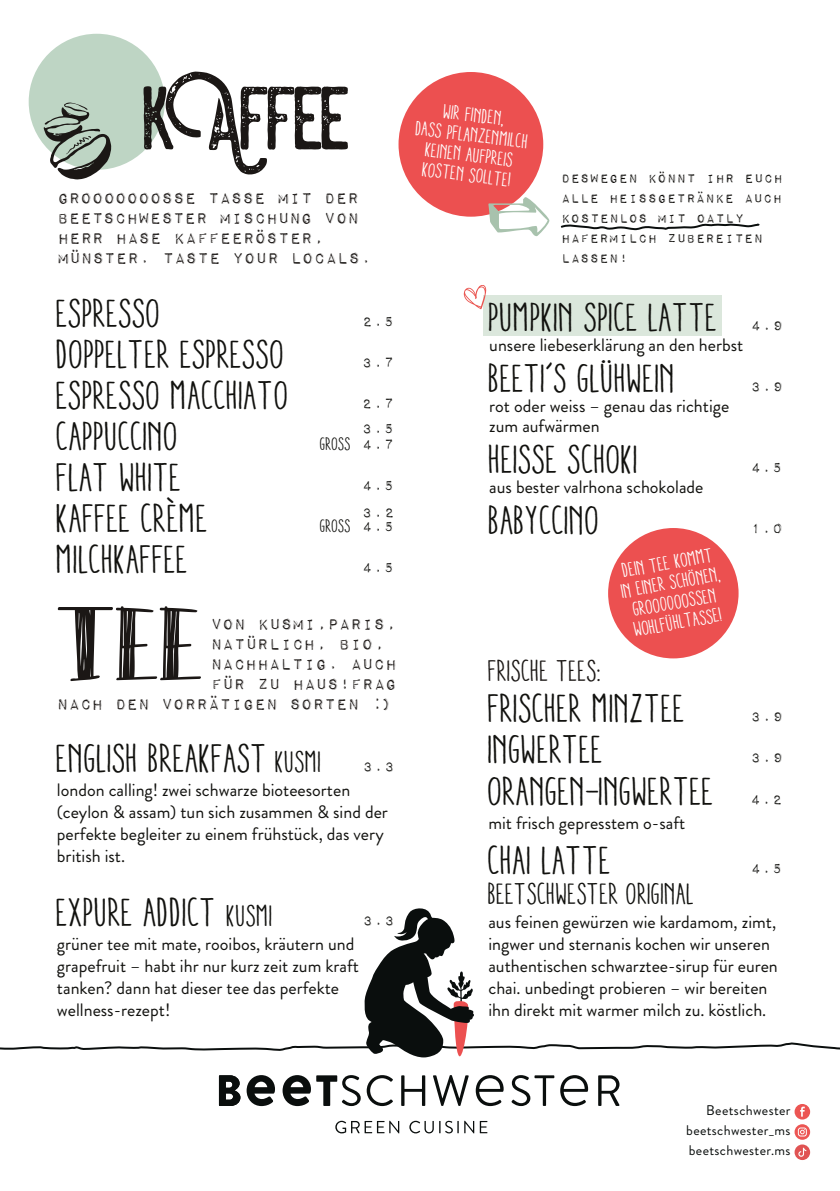
<style>
.page{position:relative;width:840px;height:1191px;background:#fff}
.page>*{position:absolute;margin:0;border:0;box-sizing:border-box;transform-origin:0 0}
.t1{font:40px "Aracne Cond Reg";color:#11110e}
.t2{font:30px "Aracne Cond Reg";color:#11110e}
.t3{font:30px "Aracne Cond Reg";color:#1b1715}
.t4{font:20px/20px "Impact Label Reversed";letter-spacing:-.02em;color:#1b1715}
.t5{font:20px/20px "Aracne Cond Reg";color:#fff;text-align:center}
.t6{font:18px/22px "Brandon Grotesque";color:#11110e}
.t7{font:18px "Impact Label Reversed";color:#11110e}
.t8{font:18px "Aracne Cond Reg";color:#11110e}
.t9{font:16px/20px "Impact Label Reversed";color:#080704}
.t10{font:14px/20.2px "Brandon Grotesque";letter-spacing:.025em;color:#0a0e0d;text-align:justify}
.s1{font-family:"Impact Label Reversed"}
.s2{font-size:30px}
</style>
<div class="page">
<div style="left:483px;top:296px;width:238px;height:40px;background:#dbe7dc"></div>
<svg style="left:335px;top:1121px;width:64px;height:12px"></svg>
<svg style="left:409px;top:1121px;width:49px;height:12px"></svg>
<svg style="left:464px;top:1121px;width:10px;height:12px"></svg>
<svg style="left:480px;top:1121px;width:7px;height:12px"></svg>
<svg style="left:219px;top:1075px;width:21px;height:31px"></svg>
<svg style="left:246px;top:1075px;width:29px;height:31px"></svg>
<svg style="left:282px;top:1075px;width:111px;height:31px"></svg>
<svg style="left:401px;top:1075px;width:24px;height:31px"></svg>
<svg style="left:433px;top:1075px;width:36px;height:31px"></svg>
<svg style="left:475px;top:1075px;width:28px;height:31px"></svg>
<svg style="left:511px;top:1075px;width:43px;height:31px"></svg>
<svg style="left:560px;top:1075px;width:28px;height:31px"></svg>
<svg style="left:598px;top:1075px;width:21px;height:31px"></svg>
<svg style="left:0;top:908px;width:840px;height:149px"></svg>
<div style="left:794px;top:1104px;width:16px;height:15px;background:#ec5553;border-radius:50%"></div>
<svg style="left:800px;top:1107px;width:4px;height:10px"></svg>
<svg style="left:794px;top:1124px;width:16px;height:16px"></svg>
<svg style="left:797px;top:1127px;width:9px;height:9px"></svg>
<svg style="left:794px;top:1144px;width:16px;height:16px"></svg>
<svg style="left:798px;top:1148px;width:8px;height:9px"></svg>
<div style="left:29px;top:34px;width:136px;height:136px;background:#bed5c4;border-radius:50%"></div>
<svg style="left:143px;top:72px;width:205px;height:103px"></svg>
<svg style="left:44px;top:102px;width:67px;height:78px"></svg>
<svg style="left:58px;top:606px;width:143px;height:75px"></svg>
<div style="left:398px;top:72px;width:145px;height:145px;background:#ec5050;border-radius:50%"></div>
<div style="left:608px;top:528px;width:130px;height:130px;background:#ec5050;border-radius:50%"></div>
<svg style="left:488px;top:197px;width:61px;height:39px"></svg>
<svg style="left:560px;top:223px;width:200px;height:8px"></svg>
<svg style="left:463px;top:285px;width:23px;height:24px"></svg>
<p class="t4" style="left:57px;top:189px;width:316px">Grooooooosse Tasse mit der<br>BEETSCHWESTER MISCHUNG von<br>Herr Hase Kaffeeröster,<br>Münster. taste your locals.</p>
<h1 class="t1" style="left:57px;top:298px;width:106px">ESPRESSO</h1>
<h1 class="t1" style="left:57px;top:339px;width:230px">DOPPELTER ESPRESSO</h1>
<h1 class="t1" style="left:57px;top:380px;width:234px">ESPRESSO MACCHIATO</h1>
<h1 class="t1" style="left:57px;top:421px;width:123px">CAPPUCCINO</h1>
<h1 class="t1" style="left:57px;top:462px;width:127px">FLAT WHITE</h1>
<h1 class="t1" style="left:57px;top:503px;width:153px">KAFFEE CRÈME</h1>
<h1 class="t1" style="left:57px;top:544px;width:133px">MILCHKAFFEE</h1>
<p class="t7" style="left:361px;top:313px;width:34px">2.5</p>
<p class="t7" style="left:362px;top:354px;width:34px">3.7</p>
<p class="t7" style="left:361px;top:395px;width:34px">2.7</p>
<p class="t7" style="left:362px;top:420px;width:34px">3.5</p>
<p class="t8" style="left:320px;top:437px;width:76px">GROSS <span class="s1">4.7</span></p>
<p class="t7" style="left:362px;top:477px;width:34px">4.5</p>
<p class="t7" style="left:362px;top:505px;width:34px">3.2</p>
<p class="t8" style="left:320px;top:519px;width:76px">GROSS <span class="s1">4.5</span></p>
<p class="t7" style="left:362px;top:559px;width:34px">4.5</p>
<p class="t4" style="left:211px;top:615px;width:188px">von Kusmi,Paris,</p>
<p class="t4" style="left:211px;top:635px;width:176px">natürlich, bio,</p>
<p class="t4" style="left:211px;top:655px;width:188px">nachhaltig. auch</p>
<p class="t4" style="left:211px;top:675px;width:188px">für zu haus!Frag</p>
<p class="t4" style="left:57px;top:695px;width:335px">nach den vorrätigen Sorten :)</p>
<h1 class="t1" style="left:57px;top:744px;width:266px">ENGLISH BREAKFAST <span class="s2">KUSMI</span></h1>
<p class="t7" style="left:362px;top:759px;width:34px">3.3</p>
<p class="t6" style="left:57px;top:782px;width:332px">london calling! zwei schwarze bioteesorten (ceylon &amp; assam) tun sich zusammen &amp; sind der perfekte begleiter zu einem frühstück, das very british ist.</p>
<h1 class="t1" style="left:57px;top:897px;width:218px">EXPURE ADDICT <span class="s2">KUSMI</span></h1>
<p class="t7" style="left:362px;top:912px;width:34px">3.3</p>
<p class="t6" style="left:57px;top:935px;width:303px">grüner tee mit mate, rooibos, kräutern und grapefruit – habt ihr nur kurz zeit zum kraft tanken? dann hat dieser tee das perfekte wellness-rezept!</p>
<p class="t5" style="left:419px;top:99px;width:115px;rotate:7deg">WIR FINDEN,<br>DASS PFLANZENMILCH<br>KEINEN AUFPREIS<br>KOSTEN SOLLTE!</p>
<p class="t9" style="left:561px;top:169px;width:223px">deswegen könnt Ihr Euch alle Heissgetränke auch kostenlos mit Oatly<br>Hafermilch zubereiten lassen!</p>
<h1 class="t1" style="left:489px;top:302px;width:230px">PUMPKIN SPICE LATTE</h1>
<p class="t6" style="left:489px;top:336px;width:255px">unsere liebeserklärung an den herbst</p>
<h1 class="t1" style="left:489px;top:363px;width:188px">BEETI’S GLÜHWEIN</h1>
<p class="t6" style="left:489px;top:398px;width:241px;line-height:20px">rot oder weiss – genau das richtige zum aufwärmen</p>
<h1 class="t1" style="left:489px;top:444px;width:151px">HEISSE SCHOKI</h1>
<p class="t6" style="left:489px;top:478px;width:216px">aus bester valrhona schokolade</p>
<h1 class="t1" style="left:489px;top:505px;width:112px">BABYCCINO</h1>
<p class="t5" style="left:616px;top:562px;width:103px;rotate:-10deg">DEIN TEE KOMMT<br>IN EINER SCHÖNEN,<br>GROO00OOSSEN<br>WOHLFÜHLTASSE!</p>
<h2 class="t3" style="left:488px;top:660px;width:114px">FRISCHE TEES:</h2>
<h1 class="t1" style="left:488px;top:694px;width:199px">FRISCHER MINZTEE</h1>
<h1 class="t1" style="left:488px;top:735px;width:117px">INGWERTEE</h1>
<h1 class="t1" style="left:488px;top:776px;width:228px">ORANGEN-INGWERTEE</h1>
<p class="t6" style="left:488px;top:814px;width:198px">mit frisch gepresstem o-saft</p>
<h1 class="t1" style="left:488px;top:845px;width:125px">CHAI LATTE</h1>
<p class="t7" style="left:750px;top:317px;width:34px">4.9</p>
<p class="t7" style="left:750px;top:378px;width:34px">3.9</p>
<p class="t7" style="left:750px;top:459px;width:34px">4.5</p>
<p class="t7" style="left:750px;top:520px;width:34px">1.0</p>
<p class="t7" style="left:750px;top:709px;width:34px">3.9</p>
<p class="t7" style="left:750px;top:750px;width:34px">3.9</p>
<p class="t7" style="left:750px;top:791px;width:34px">4.2</p>
<p class="t7" style="left:750px;top:860px;width:34px">4.5</p>
<h2 class="t2" style="left:488px;top:883px;width:208px">BEETSCHWESTER ORIGINAL</h2>
<p class="t6" style="left:488px;top:914px;width:291px">aus feinen gewürzen wie kardamom, zimt, ingwer und sternanis kochen wir unseren authentischen schwarztee-sirup für euren chai. unbedingt probieren – wir bereiten ihn direkt mit warmer milch zu. köstlich.</p>
<p class="t10" style="left:686px;top:1102px;width:106px;text-indent:20px">Beetschwester beetschwester_ms beetschwester.ms</p>
</div>
